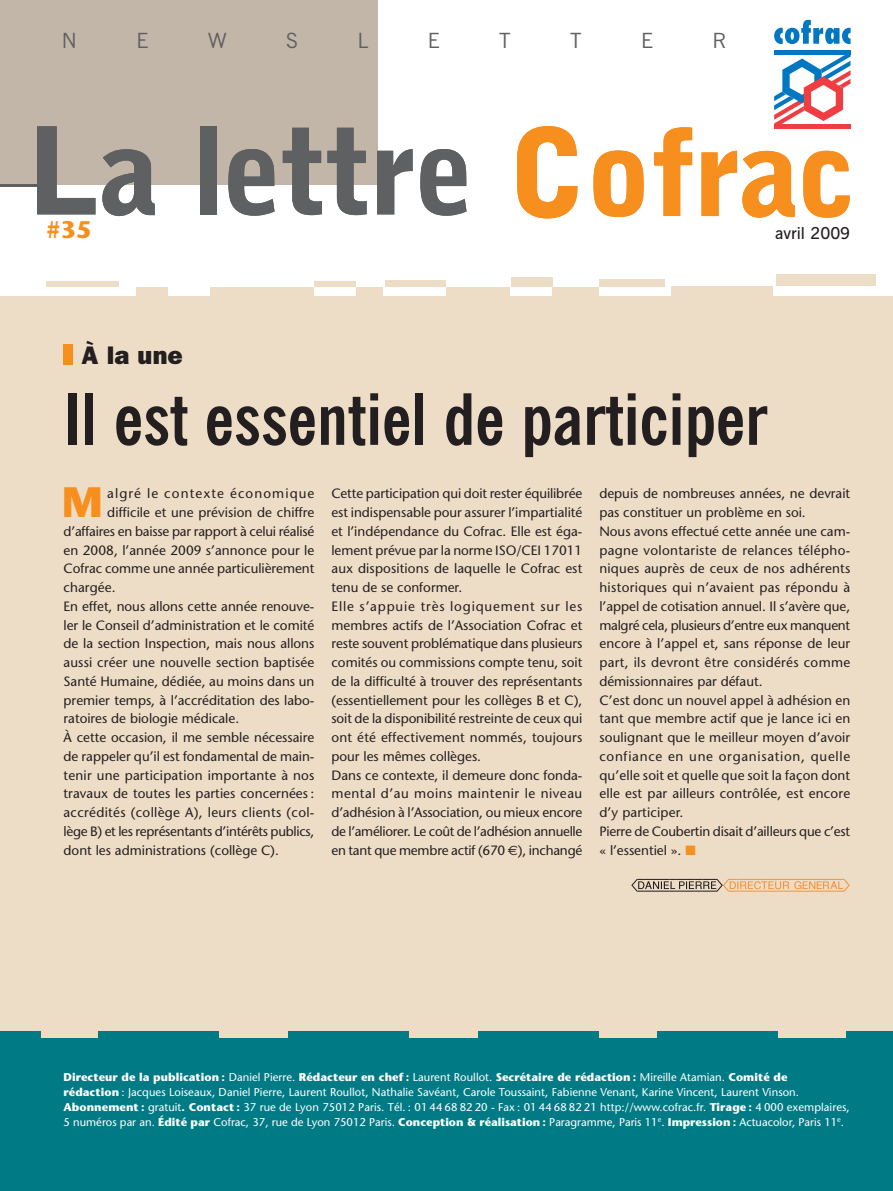
<style>
.page{position:relative;width:893px;height:1191px;background:#fff}
.page>*{position:absolute;margin:0;border:0;box-sizing:border-box;transform-origin:0 0}
.t1{font:900 120px "Bell Gothic";letter-spacing:-.015em;color:#5f6062}
.t2{font:700 condensed 70.5px "News Gothic BT";color:#231f20}
.t3{font:700 42.45px "Stone Sans";color:#f78f1e}
.t4{font:800 25.5px "Franklin Gothic";color:#231f20}
.t5{font:700 24px "Stone Sans";color:#f78f1e}
.t6{font:21px "News Gothic BT";color:#5f6062}
.t7{font:600 16.5px "News Gothic BT";color:#231f20}
.t8{font:13.5px/18.8px "Stone Sans";color:#231f20}
.t9{font:13.5px "Stone Sans";letter-spacing:-.02em;color:#231f20}
.t10{font:13.5px "Stone Sans";letter-spacing:.025em;color:#231f20}
.t11{font:13.5px "Stone Sans";letter-spacing:.08em;color:#231f20}
.t12{font:11.25px/15px "Stone Sans";letter-spacing:.005em;color:#fff}
.s1{color:#f78f1e}
.s2{font-family:"Euro Sans"}
.s3{font-weight:700}
</style>
<div class="page">
<div style="left:0;top:287px;width:893px;height:864px;background:#eeddc6"></div>
<div style="left:0;top:1px;width:378px;height:184px;background:#c2b6a8"></div>
<hr style="left:0;top:184px;width:44px;height:3px;background:#5f6062">
<hr style="left:774px;top:51px;width:76px;height:4px;background:#0077c0">
<div style="left:774px;top:124px;width:76px;height:5px;background:#ef3d42"></div>
<svg style="left:774px;top:20px;width:76px;height:24px"></svg>
<svg style="left:774px;top:55px;width:76px;height:69px"></svg>
<div style="left:64px;top:344px;width:9px;height:20px;background:#f78f1e"></div>
<div style="left:0;top:287px;width:136px;height:9px;background:#fff"></div>
<div style="left:168px;top:287px;width:41px;height:9px;background:#fff"></div>
<div style="left:314px;top:287px;width:42px;height:9px;background:#fff"></div>
<div style="left:383px;top:285px;width:63px;height:11px;background:#fff"></div>
<div style="left:510px;top:287px;width:42px;height:9px;background:#fff"></div>
<div style="left:599px;top:287px;width:73px;height:9px;background:#fff"></div>
<div style="left:385px;top:280px;width:61px;height:7px;background:#eeddc6"></div>
<div style="left:511px;top:277px;width:41px;height:10px;background:#eeddc6"></div>
<div style="left:599px;top:279px;width:65px;height:8px;background:#eeddc6"></div>
<div style="left:777px;top:274px;width:99px;height:13px;background:#eeddc6"></div>
<div style="left:314px;top:281px;width:42px;height:6px;background:#eeddc6"></div>
<div style="left:46px;top:281px;width:73px;height:6px;background:#eeddc6"></div>
<div style="left:774px;top:287px;width:119px;height:9px;background:#fff"></div>
<div style="left:0;top:1038px;width:893px;height:152px;background:#007b85"></div>
<div style="left:0;top:1031px;width:41px;height:10px;background:#007b85"></div>
<div style="left:98px;top:1031px;width:121px;height:10px;background:#007b85"></div>
<div style="left:288px;top:1031px;width:121px;height:10px;background:#007b85"></div>
<div style="left:478px;top:1031px;width:121px;height:10px;background:#007b85"></div>
<div style="left:657px;top:1031px;width:120px;height:10px;background:#007b85"></div>
<div style="left:846px;top:1031px;width:47px;height:10px;background:#007b85"></div>
<svg style="left:631px;top:879px;width:219px;height:12px"></svg>
<h3 class="t6" style="left:62px;top:32px;width:17px">N</h3>
<h3 class="t6" style="left:136px;top:32px;width:13px">E</h3>
<h3 class="t6" style="left:208px;top:32px;width:21px">W</h3>
<h3 class="t6" style="left:286px;top:32px;width:13px">S</h3>
<h3 class="t6" style="left:357px;top:32px;width:12px">L</h3>
<h3 class="t6" style="left:428px;top:32px;width:13px">E</h3>
<h3 class="t6" style="left:499px;top:32px;width:13px">T</h3>
<h3 class="t6" style="left:570px;top:32px;width:13px">T</h3>
<h3 class="t6" style="left:641px;top:32px;width:13px">E</h3>
<h3 class="t6" style="left:712px;top:32px;width:15px">R</h3>
<h1 class="t1" style="left:28px;top:126px;width:831px">La lettre <span class="s1">Cofrac</span></h1>
<h3 class="t5" style="left:46px;top:220px;width:47px">#35</h3>
<p class="t7" style="left:775px;top:227px;width:77px">avril 2009</p>
<h3 class="t4" style="left:81px;top:347px;width:103px">À la une</h3>
<h2 class="t2" style="left:64px;top:385px;width:706px">Il est essentiel de participer</h2>
<h3 class="t3" style="left:62px;top:486px;width:43px">M</h3>
<p class="t11" style="left:107px;top:488px;width:209px">algré le contexte économique</p>
<p class="t8" style="left:599px;top:485px;width:252px">depuis de nombreuses années, ne devrait pas constituer un problème en soi.<br>Nous avons effectué cette année une cam&shy;pagne volontariste de relances télépho&shy;niques auprès de ceux de nos adhérents historiques qui n’avaient pas répondu à l’appel de cotisation annuel. Il s’avère que, malgré cela, plusieurs d’entre eux manquent encore à l’appel et, sans réponse de leur part, ils devront être considérés comme démissionnaires par défaut.<br>C’est donc un nouvel appel à adhésion en tant que membre actif que je lance ici en soulignant que le meilleur moyen d’avoir confiance en une organisation, quelle qu’elle soit et quelle que soit la façon dont elle est par ailleurs contrôlée, est encore d’y participer.<br>Pierre de Coubertin disait d’ailleurs que c’est « l’essentiel ». <span class="s1">■</span></p>
<p class="t8" style="left:331px;top:485px;width:252px">Cette participation qui doit rester équilibrée est indispensable pour assurer l’impartialité et l’indépendance du Cofrac. Elle est éga&shy;lement prévue par la norme ISO/CEI 17011 aux dispositions de laquelle le Cofrac est tenu de se conformer.<br>Elle s’appuie très logiquement sur les membres actifs de l’Association Cofrac et reste souvent problématique dans plusieurs comités ou commissions compte tenu, soit de la difficulté à trouver des représentants (essentiellement pour les collèges B et C), soit de la disponibilité restreinte de ceux qui ont été effectivement nommés, toujours pour les mêmes collèges.<br>Dans ce contexte, il demeure donc fonda&shy;mental d’au moins maintenir le niveau d’adhésion à l’Association, ou mieux encore de l’améliorer. Le coût de l’adhésion annuelle en tant que membre actif (670 <span class="s2">€</span>), inchangé</p>
<p class="t8" style="left:107px;top:504px;width:209px">difficile et une prévision de chiffre</p>
<p class="t8" style="left:64px;top:523px;width:252px">d’affaires en baisse par rapport à celui réalisé</p>
<p class="t8" style="left:64px;top:542px;width:252px">en 2008, l’année 2009 s’annonce pour le</p>
<p class="t8" style="left:64px;top:560px;width:252px">Cofrac comme une année particulièrement</p>
<p class="t8" style="left:64px;top:579px;width:53px">chargée.</p>
<p class="t8" style="left:64px;top:598px;width:252px">En effet, nous allons cette année renouve-</p>
<p class="t8" style="left:64px;top:617px;width:252px">ler le Conseil d’administration et le comité</p>
<p class="t8" style="left:64px;top:635px;width:252px">de la section Inspection, mais nous allons</p>
<p class="t8" style="left:64px;top:654px;width:252px">aussi créer une nouvelle section baptisée</p>
<p class="t8" style="left:64px;top:673px;width:252px">Santé Humaine, dédiée, au moins dans un</p>
<p class="t8" style="left:64px;top:692px;width:252px">premier temps, à l’accréditation des labo-</p>
<p class="t8" style="left:64px;top:710px;width:177px">ratoires de biologie médicale.</p>
<p class="t8" style="left:64px;top:729px;width:252px">À cette occasion, il me semble nécessaire</p>
<p class="t8" style="left:64px;top:748px;width:252px">de rappeler qu’il est fondamental de main-</p>
<p class="t8" style="left:64px;top:767px;width:252px">tenir une participation importante à nos</p>
<p class="t8" style="left:64px;top:785px;width:252px">travaux de toutes les parties concernées :</p>
<p class="t10" style="left:64px;top:807px;width:252px">accrédités (collège A), leurs clients (col-</p>
<p class="t9" style="left:64px;top:826px;width:252px">lège B) et les représentants d’intérêts publics,</p>
<p class="t8" style="left:64px;top:842px;width:217px">dont les administrations (collège C).</p>
<p class="t12" style="left:64px;top:1070px;width:788px"><span class="s3">Directeur de la publication :</span> Daniel Pierre. <span class="s3">Rédacteur en chef :</span> Laurent Roullot. <span class="s3">Secrétaire de rédaction :</span> Mireille Atamian. <span class="s3">Comité de<br>rédaction</span> : Jacques Loiseaux, Daniel Pierre, Laurent Roullot, Nathalie Savéant, Carole Toussaint, Fabienne Venant, Karine Vincent, Laurent Vinson.<br><span class="s3">Abonnement :</span> gratuit<span class="s3">. Contact :</span> 37 rue de Lyon 75012 Paris. Tél. : 01 44 68 82 20 - Fax : 01 44 68 82 21 http://www.cofrac.fr. <span class="s3">Tirage :</span> 4 000 exemplaires, 5 numéros par an. <span class="s3">Édité par</span> Cofrac, 37, rue de Lyon 75012 Paris. <span class="s3">Conception &amp; réalisation :</span> Paragramme, Paris 11<sup>e</sup>. <span class="s3">Impression :</span> Actuacolor, Paris 11<sup>e</sup>.</p>
</div>
